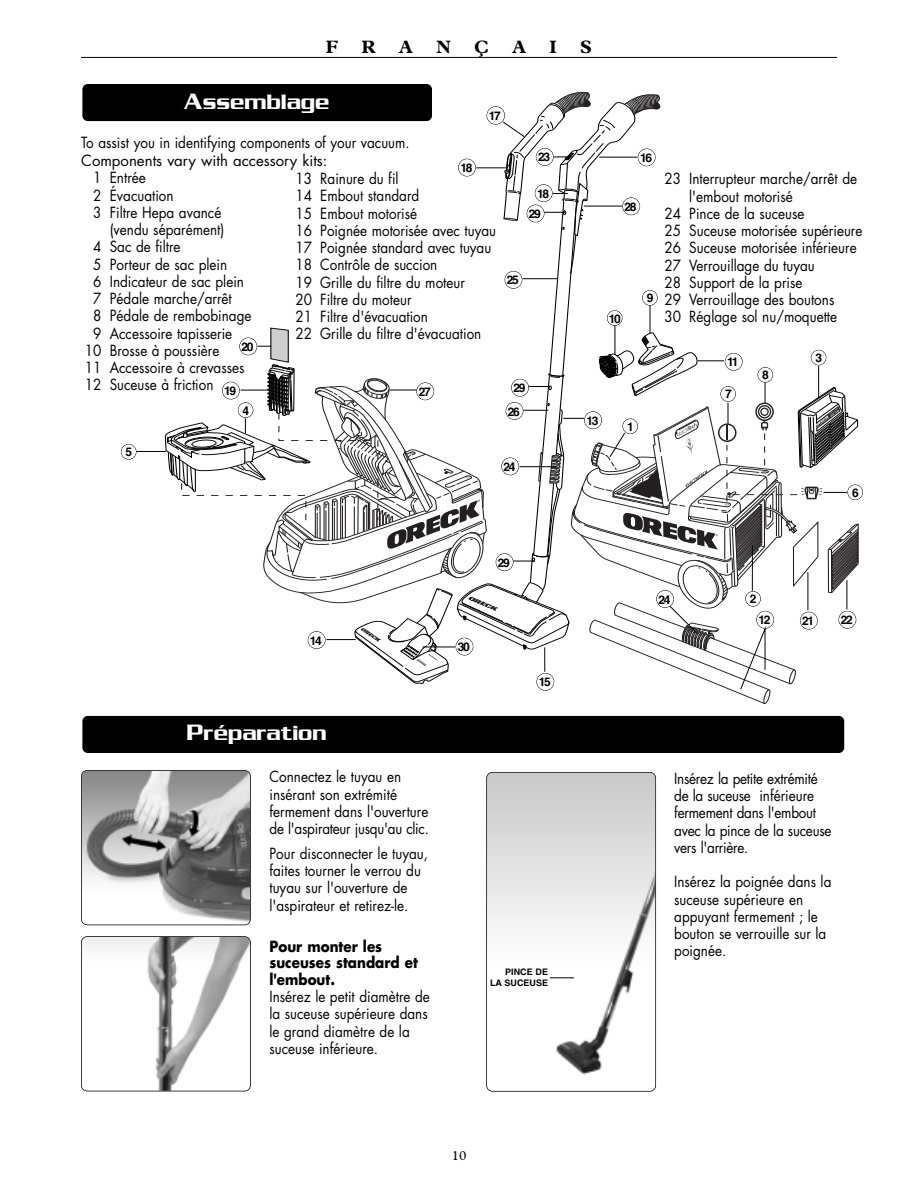
<style>
.page{position:relative;width:918px;height:1188px;background:#fff}
.page>*{position:absolute;margin:0;border:0;box-sizing:border-box;transform-origin:0 0}
.t1{font:22.5px "Serpentine ICG";color:#fff}
.t2{font:700 18px "Plantin";color:#000}
.t3{font:15px/17.2px "Futura";color:#000;scale:.9 1}
.t4{font:15px/17.2px "Futura";letter-spacing:-.02em;color:#000;scale:.9 1}
.t5{font:700 15px/16.5px "Futura";color:#000;scale:.9 1}
.t6{font:15px "Futura";color:#000}
.t7{font:13.5px "Plantin";color:#000}
.t8{font:700 12px "Helvetica";letter-spacing:-.11em;color:#000}
.t9{font:700 9px/10.8px "Helvetica";color:#000;text-align:right}
.s1{font-size:24px}
</style>
<div class="page">
<img style="left:82px;top:773px;width:168px;height:152px">
<div style="left:81px;top:770px;width:170px;height:155px;border:2px solid #000;border-radius:6px"></div>
<img style="left:82px;top:939px;width:168px;height:152px">
<div style="left:81px;top:936px;width:170px;height:155px;border:2px solid #000;border-radius:6px"></div>
<hr style="left:136px;top:451px;width:30px;height:1px;background:#000">
<div style="left:847px;top:484px;width:16px;height:16px;border:1px solid #000;border-radius:50%"></div>
<div style="left:121px;top:444px;width:15px;height:16px;border:1px solid #000;border-radius:50%"></div>
<img style="left:489px;top:773px;width:166px;height:302px">
<div style="left:486px;top:772px;width:170px;height:320px;border:2px solid #000;border-radius:6px"></div>
<svg style="left:164px;top:92px;width:696px;height:612px"></svg>
<div style="left:456px;top:638px;width:17px;height:18px;border:1px solid #000;border-radius:50%"></div>
<hr style="left:423px;top:647px;width:32px;height:1px;background:#000">
<div style="left:82px;top:716px;width:762px;height:37px;background:#000;border-radius:5px"></div>
<div style="left:82px;top:84px;width:350px;height:37px;background:#000;border-radius:5px"></div>
<svg style="left:550px;top:977px;width:24px;height:1px"></svg>
<hr style="left:81px;top:57px;width:756px;height:1px;background:#000">
<p class="t2" style="left:326px;top:41px;width:14px">F</p>
<p class="t2" style="left:362px;top:41px;width:15px">R</p>
<p class="t2" style="left:399px;top:41px;width:16px">A</p>
<p class="t2" style="left:436px;top:41px;width:16px">N</p>
<p class="t2" style="left:474px;top:41px;width:16px">Ç</p>
<p class="t2" style="left:512px;top:41px;width:16px">A</p>
<p class="t2" style="left:550px;top:41px;width:9px">I</p>
<p class="t2" style="left:580px;top:41px;width:13px">S</p>
<h1 class="t1" style="left:184px;top:89px;width:147px"><span class="s1">A</span>ssemblage</h1>
<p class="t8" style="left:489px;top:111px;width:14px">17</p>
<p class="t3" style="left:81px;top:135px;width:366px">To assist you in identifying components of your vacuum.</p>
<p class="t6" style="left:81px;top:154px;width:248px">Components vary with accessory kits:</p>
<p class="t3" style="left:93px;top:171px;width:60px">1 Entrée</p>
<p class="t3" style="left:93px;top:188px;width:91px">2 Évacuation</p>
<p class="t3" style="left:93px;top:205px;width:144px">3 Filtre Hepa avancé</p>
<p class="t3" style="left:110px;top:222px;width:129px">(vendu séparément)</p>
<p class="t3" style="left:93px;top:240px;width:99px">4 Sac de filtre</p>
<p class="t3" style="left:93px;top:257px;width:150px">5 Porteur de sac plein</p>
<p class="t3" style="left:93px;top:274px;width:169px">6 Indicateur de sac plein</p>
<p class="t3" style="left:93px;top:291px;width:156px">7 Pédale marche/arrêt</p>
<p class="t3" style="left:93px;top:309px;width:177px">8 Pédale de rembobinage</p>
<p class="t3" style="left:93px;top:326px;width:156px">9 Accessoire tapisserie</p>
<p class="t3" style="left:85px;top:343px;width:151px">10 Brosse à poussière</p>
<p class="t3" style="left:85px;top:360px;width:179px">11 Accessoire à crevasses</p>
<p class="t3" style="left:85px;top:378px;width:144px">12 Suceuse à friction</p>
<p class="t8" style="left:460px;top:163px;width:14px">18</p>
<p class="t3" style="left:295px;top:171px;width:225px">13 Rainure du fil<br>14 Embout standard<br>15 Embout motorisé<br>16 Poignée motorisée avec tuyau<br>17 Poignée standard avec tuyau<br>18 Contrôle de succion<br>19 Grille du filtre du moteur<br>20 Filtre du moteur<br>21 Filtre d'évacuation<br>22 Grille du filtre d'évacuation</p>
<p class="t8" style="left:242px;top:342px;width:14px">20</p>
<p class="t8" style="left:224px;top:386px;width:14px">19</p>
<p class="t8" style="left:419px;top:387px;width:14px">27</p>
<p class="t8" style="left:242px;top:406px;width:8px">4</p>
<p class="t8" style="left:538px;top:152px;width:14px">23</p>
<p class="t8" style="left:537px;top:189px;width:14px">18</p>
<p class="t8" style="left:529px;top:209px;width:14px">29</p>
<p class="t8" style="left:507px;top:275px;width:14px">25</p>
<p class="t8" style="left:513px;top:383px;width:14px">29</p>
<p class="t8" style="left:508px;top:407px;width:14px">26</p>
<p class="t8" style="left:126px;top:447px;width:8px">5</p>
<p class="t8" style="left:504px;top:462px;width:14px">24</p>
<p class="t8" style="left:640px;top:153px;width:14px">16</p>
<p class="t8" style="left:625px;top:202px;width:14px">28</p>
<p class="t8" style="left:609px;top:314px;width:14px">10</p>
<p class="t8" style="left:647px;top:293px;width:8px">9</p>
<p class="t8" style="left:586px;top:416px;width:14px">13</p>
<p class="t8" style="left:627px;top:422px;width:8px">1</p>
<p class="t3" style="left:664px;top:172px;width:216px">23 Interrupteur marche/arrêt de</p>
<p class="t3" style="left:689px;top:189px;width:117px">l'embout motorisé</p>
<p class="t3" style="left:664px;top:206px;width:157px">24 Pince de la suceuse</p>
<p class="t3" style="left:664px;top:223px;width:222px">25 Suceuse motorisée supérieure</p>
<p class="t3" style="left:664px;top:241px;width:215px">26 Suceuse motorisée inférieure</p>
<p class="t3" style="left:664px;top:258px;width:169px">27 Verrouillage du tuyau</p>
<p class="t3" style="left:664px;top:275px;width:155px">28 Support de la prise</p>
<p class="t3" style="left:664px;top:292px;width:190px">29 Verrouillage des boutons</p>
<p class="t3" style="left:664px;top:310px;width:194px">30 Réglage sol nu/moquette</p>
<p class="t8" style="left:727px;top:357px;width:13px">11</p>
<p class="t8" style="left:725px;top:389px;width:8px">7</p>
<p class="t8" style="left:762px;top:370px;width:8px">8</p>
<p class="t8" style="left:816px;top:353px;width:8px">3</p>
<p class="t8" style="left:852px;top:488px;width:8px">6</p>
<p class="t8" style="left:310px;top:636px;width:14px">14</p>
<h1 class="t1" style="left:186px;top:721px;width:142px"><span class="s1">P</span>réparation</h1>
<p class="t3" style="left:269px;top:770px;width:179px">Connectez le tuyau en insérant son extrémité fermement dans l'ouverture de l'aspirateur jusqu'au clic.</p>
<p class="t3" style="left:269px;top:846px;width:178px">Pour disconnecter le tuyau, faites tourner le verrou du tuyau sur l'ouverture de l'aspirateur et retirez-le.</p>
<p class="t5" style="left:269px;top:939px;width:166px">Pour monter les suceuses standard et l'embout.</p>
<p class="t3" style="left:269px;top:989px;width:180px">Insérez le petit diamètre de la suceuse supérieure dans le grand diamètre de la suceuse inférieure.</p>
<p class="t8" style="left:498px;top:558px;width:14px">29</p>
<p class="t8" style="left:458px;top:642px;width:14px">30</p>
<p class="t8" style="left:539px;top:677px;width:14px">15</p>
<p class="t9" style="left:490px;top:967px;width:59px">PINCE DE<br>LA SUCEUSE</p>
<p class="t8" style="left:659px;top:595px;width:14px">24</p>
<p class="t8" style="left:750px;top:594px;width:8px">2</p>
<p class="t8" style="left:759px;top:615px;width:14px">12</p>
<p class="t8" style="left:802px;top:616px;width:14px">21</p>
<p class="t8" style="left:841px;top:615px;width:14px">22</p>
<p class="t4" style="left:674px;top:771px;width:176px">Insérez la petite extrémité de la suceuse inférieure fermement dans l'embout avec la pince de la suceuse vers l'arrière.</p>
<p class="t3" style="left:674px;top:875px;width:176px">Insérez la poignée dans la suceuse supérieure en appuyant fermement ; le bouton se verrouille sur la poignée.</p>
<p class="t7" style="left:452px;top:1151px;width:16px">10</p>
</div>
